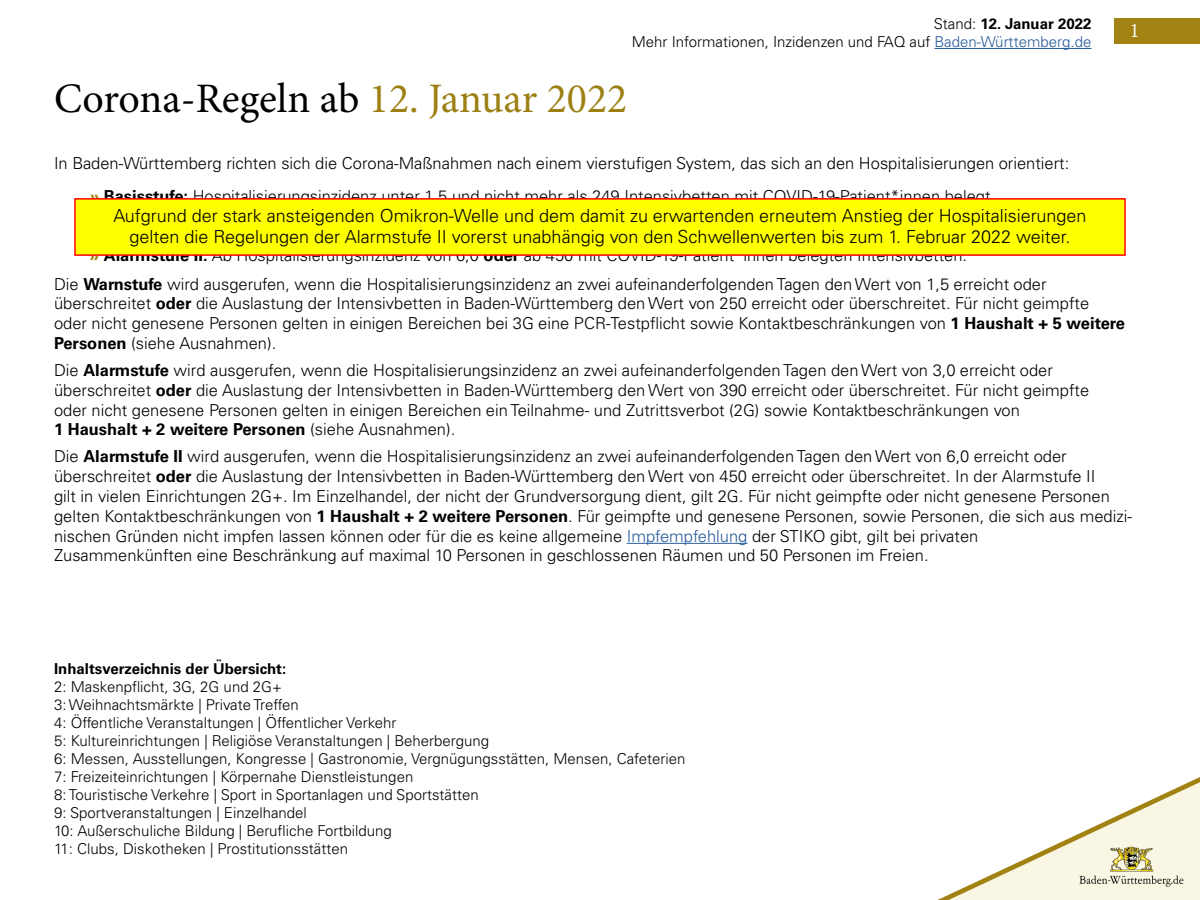
<style>
.page{position:relative;width:1200px;height:900px;background:#fff}
.page>*{position:absolute;margin:0;border:0;box-sizing:border-box;transform-origin:0 0}
.t1{font:42px "Minion Pro";letter-spacing:-.005em;color:#000}
.t2{font:24px "Garamont Amst SBOP Rom";color:#fff}
.t3{font:300 18px/21.6px "Univers LT Pro 45";color:#000;text-align:center}
.Absatzformat_1{font:300 16.5px/19.8px "Univers LT Pro 45";color:#000}
.t4{font:300 15px "Univers LT Pro 45";color:#000}
.t5{font:700 15px "Univers LT Pro 65";color:#000}
.s1{font-family:"Univers LT Pro 45";font-weight:300}
.s2{color:#275b9b}
.s3{color:#9d8013}
.s4{font-family:"Univers LT Pro 65";font-weight:700;color:#a28213}
.s5{font-family:"Univers LT Pro 65";font-weight:700}
</style>
<div class="page">
<hr style="left:627px;top:543px;width:120px;height:1px;background:#275b9b">
<svg style="left:937px;top:777px;width:263px;height:123px"></svg>
<img style="left:1077px;top:846px;width:108px;height:42px">
<div style="left:1114px;top:18px;width:86px;height:26px;background:#a28213"></div>
<hr style="left:935px;top:48px;width:157px;height:1px;background:#275b9b">
<div style="left:74px;top:198px;width:1052px;height:58px;background:#ff0;border:2px solid #f00"></div>
<p class="t5" style="left:934px;top:13px;width:159px"><span class="s1">Stand:</span> 12. Januar 2022</p>
<p class="t4" style="left:632px;top:32px;width:461px">Mehr Informationen, Inzidenzen und FAQ auf <span class="s2">Baden-Württemberg.de</span></p>
<p class="t1" style="left:54px;top:70px;width:575px">Corona-Regeln ab <span class="s3">12. Januar 2022</span></p>
<p class="Absatzformat_1" style="left:54px;top:153px;width:1017px">In Baden-Württemberg richten sich die Corona-Maßnahmen nach einem vierstufigen System, das sich an den Hospitalisierungen orientiert:</p>
<p class="Absatzformat_1" style="left:90px;top:186px;width:907px"><span class="s4">»</span> <span class="s5">Basisstufe:</span> Hospitalisierungsinzidenz unter 1,5 und nicht mehr als 249 Intensivbetten mit COVID-19-Patient*innen belegt.</p>
<p class="Absatzformat_1" style="left:90px;top:206px;width:899px"><span class="s4">»</span> <span class="s5">Warnstufe:</span> Ab Hospitalisierungsinzidenz von 1,5 <span class="s5">oder</span> ab 250 mit COVID-19-Patient*innen belegten Intensivbetten (AIB).</p>
<p class="Absatzformat_1" style="left:90px;top:225px;width:865px"><span class="s4">»</span> <span class="s5">Alarmstufe:</span> Ab Hospitalisierungsinzidenz von 3,0 <span class="s5">oder</span> ab 390 mit COVID-19-Patient*innen belegten Intensivbetten.</p>
<p class="Absatzformat_1" style="left:90px;top:245px;width:879px"><span class="s4">»</span> <span class="s5">Alarmstufe II:</span> Ab Hospitalisierungsinzidenz von 6,0 <span class="s5">oder</span> ab 450 mit COVID-19-Patient*innen belegten Intensivbetten.</p>
<p class="t3" style="left:113px;top:204px;width:975px">Aufgrund der stark ansteigenden Omikron-Welle und dem damit zu erwartenden erneutem Anstieg der Hospitalisierungen gelten die Regelungen der Alarmstufe II vorerst unabhängig von den Schwellenwerten bis zum 1. Februar 2022 weiter.</p>
<p class="t2" style="left:1130px;top:18px;width:12px">1</p>
<p class="Absatzformat_1" style="left:54px;top:274px;width:1073px">Die <span class="s5">Warnstufe</span> wird ausgerufen, wenn die Hospitalisierungsinzidenz an zwei aufeinanderfolgenden Tagen den Wert von 1,5 erreicht oder überschreitet <span class="s5">oder</span> die Auslastung der Intensivbetten in Baden-Württemberg den Wert von 250 erreicht oder überschreitet. Für nicht geimpfte oder nicht genesene Personen gelten in einigen Bereichen bei 3G eine PCR-Testpflicht sowie Kontaktbeschränkungen von <span class="s5">1 Haushalt + 5 weitere Personen</span> (siehe Ausnahmen).</p>
<p class="Absatzformat_1" style="left:54px;top:360px;width:1037px">Die <span class="s5">Alarmstufe</span> wird ausgerufen, wenn die Hospitalisierungsinzidenz an zwei aufeinanderfolgenden Tagen den Wert von 3,0 erreicht oder überschreitet <span class="s5">oder</span> die Auslastung der Intensivbetten in Baden-Württemberg den Wert von 390 erreicht oder überschreitet. Für nicht geimpfte oder nicht genesene Personen gelten in einigen Bereichen ein Teilnahme- und Zutrittsverbot (2G) sowie Kontaktbeschränkungen von<br><span class="s5">1 Haushalt + 2 weitere Personen</span> (siehe Ausnahmen).</p>
<p class="Absatzformat_1" style="left:54px;top:446px;width:1080px">Die <span class="s5">Alarmstufe II</span> wird ausgerufen, wenn die Hospitalisierungsinzidenz an zwei aufeinanderfolgenden Tagen den Wert von 6,0 erreicht oder überschreitet <span class="s5">oder</span> die Auslastung der Intensivbetten in Baden-Württemberg den Wert von 450 erreicht oder überschreitet. In der Alarmstufe II<br>gilt in vielen Einrichtungen 2G+. Im Einzelhandel, der nicht der Grundversorgung dient, gilt 2G. Für nicht geimpfte oder nicht genesene Personen gelten Kontaktbeschränkungen von <span class="s5">1 Haushalt + 2 weitere Personen</span>. Für geimpfte und genesene Personen, sowie Personen, die sich aus medizi&shy;nischen Gründen nicht impfen lassen können oder für die es keine allgemeine <span class="s2">Impfempfehlung</span> der STIKO gibt, gilt bei privaten<br>Zusammenkünften eine Beschränkung auf maximal 10 Personen in geschlossenen Räumen und 50 Personen im Freien.</p>
<p class="t5" style="left:54px;top:658px;width:234px">Inhaltsverzeichnis der Übersicht:</p>
<p class="t4" style="left:54px;top:677px;width:229px">2: Maskenpflicht, 3G, 2G und 2G+</p>
<p class="t4" style="left:54px;top:695px;width:246px">3: Weihnachtsmärkte | Private Treffen</p>
<p class="t4" style="left:54px;top:713px;width:344px">4: Öffentliche Veranstaltungen | Öffentlicher Verkehr</p>
<p class="t4" style="left:54px;top:731px;width:437px">5: Kultureinrichtungen | Religiöse Veranstaltungen | Beherbergung</p>
<p class="t4" style="left:54px;top:749px;width:633px">6: Messen, Ausstellungen, Kongresse | Gastronomie, Vergnügungsstätten, Mensen, Cafeterien</p>
<p class="t4" style="left:54px;top:767px;width:361px">7: Freizeiteinrichtungen | Körpernahe Dienstleistungen</p>
<p class="t4" style="left:54px;top:785px;width:426px">8: Touristische Verkehre | Sport in Sportanlagen und Sportstätten</p>
<p class="t4" style="left:54px;top:803px;width:254px">9: Sportveranstaltungen | Einzelhandel</p>
<p class="t4" style="left:54px;top:821px;width:339px">10: Außerschuliche Bildung | Berufliche Fortbildung</p>
<p class="t4" style="left:54px;top:839px;width:296px">11: Clubs, Diskotheken | Prostitutionsstätten</p>
</div>
